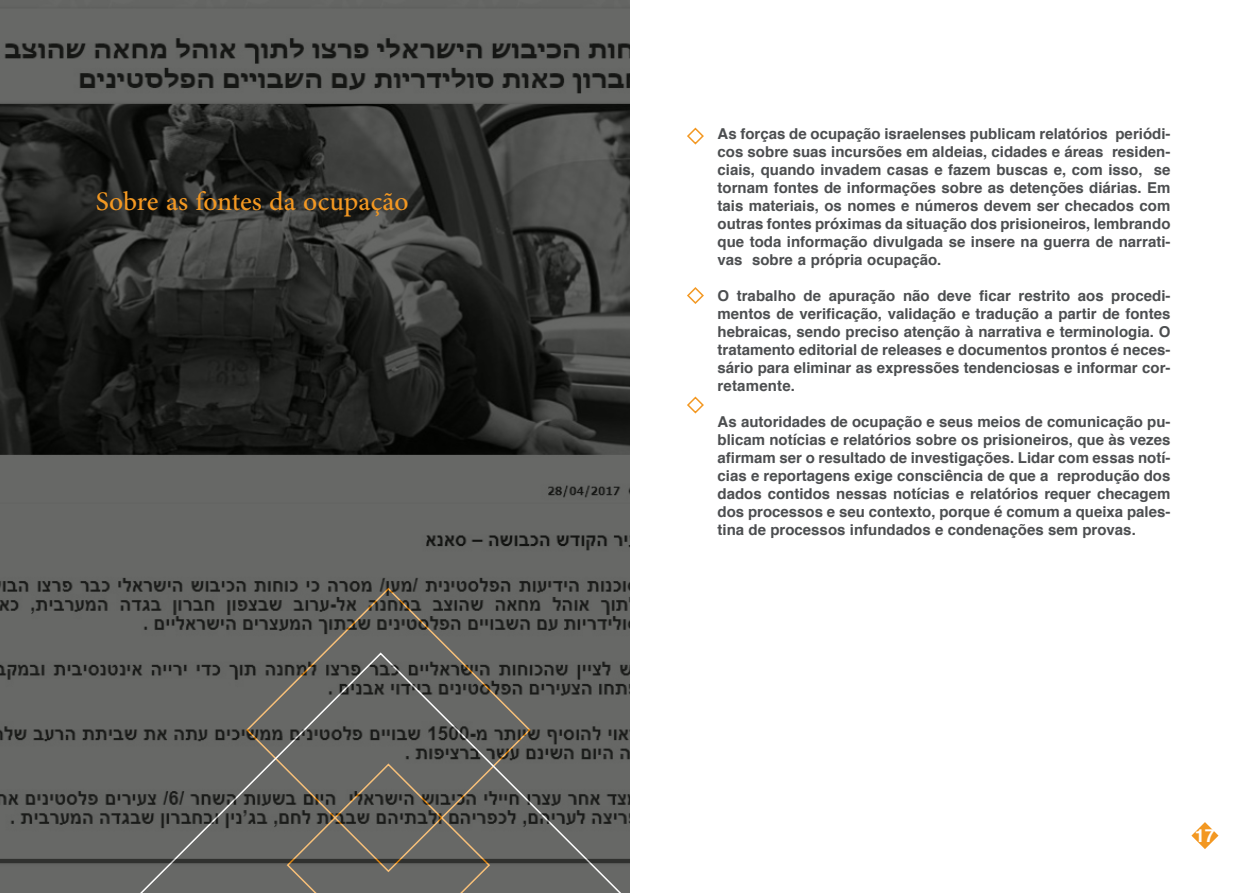
<style>
.page{position:relative;width:1259px;height:893px;background:#fff}
.page>*{position:absolute;margin:0;border:0;box-sizing:border-box;transform-origin:0 0}
.t1{font:37.5px "Adobe Arabic";color:#f39822}
.t2{font:700 18px "Helvetica";color:#fff}
.t3{font:700 15px/18px "Helvetica";color:#4c4e50;text-align:justify}
</style>
<div class="page">
<img style="left:0;top:0;width:629px;height:893px">
<svg style="left:245px;top:587px;width:287px;height:64px;background:#5b5b59"></svg>
<svg style="left:137px;top:651px;width:487px;height:242px;background:#61615f"></svg>
<svg style="left:286px;top:762px;width:205px;height:131px;background:#66645f"></svg>
<svg style="left:687px;top:127px;width:17px;height:18px"></svg>
<svg style="left:687px;top:287px;width:17px;height:17px"></svg>
<svg style="left:687px;top:396px;width:17px;height:18px"></svg>
<svg style="left:1191px;top:822px;width:27px;height:27px"></svg>
<p class="t1" style="left:96px;top:175px;width:314px">Sobre as fontes da ocupação</p>
<p class="t3" style="left:717px;top:125px;width:454px">As forças de ocupação israelenses publicam relatórios periódi&shy;cos sobre suas incursões em aldeias, cidades e áreas residen&shy;ciais, quando invadem casas e fazem buscas e, com isso, se tornam fontes de informações sobre as detenções diárias. Em tais materiais, os nomes e números devem ser checados com outras fontes próximas da situação dos prisioneiros, lembrando que toda informação divulgada se insere na guerra de narrati&shy;vas sobre a própria ocupação.</p>
<p class="t3" style="left:717px;top:287px;width:454px">O trabalho de apuração não deve ficar restrito aos procedi&shy;mentos de verificação, validação e tradução a partir de fontes hebraicas, sendo preciso atenção à narrativa e terminologia. O tratamento editorial de releases e documentos prontos é neces&shy;sário para eliminar as expressões tendenciosas e informar cor&shy;retamente.</p>
<p class="t3" style="left:717px;top:413px;width:454px">As autoridades de ocupação e seus meios de comunicação pu&shy;blicam notícias e relatórios sobre os prisioneiros, que às vezes afirmam ser o resultado de investigações. Lidar com essas notí&shy;cias e reportagens exige consciência de que a reprodução dos dados contidos nessas notícias e relatórios requer checagem dos processos e seu contexto, porque é comum a queixa pales&shy;tina de processos infundados e condenações sem provas.</p>
<p class="t2" style="left:1194px;top:821px;width:22px">17</p>
</div>
